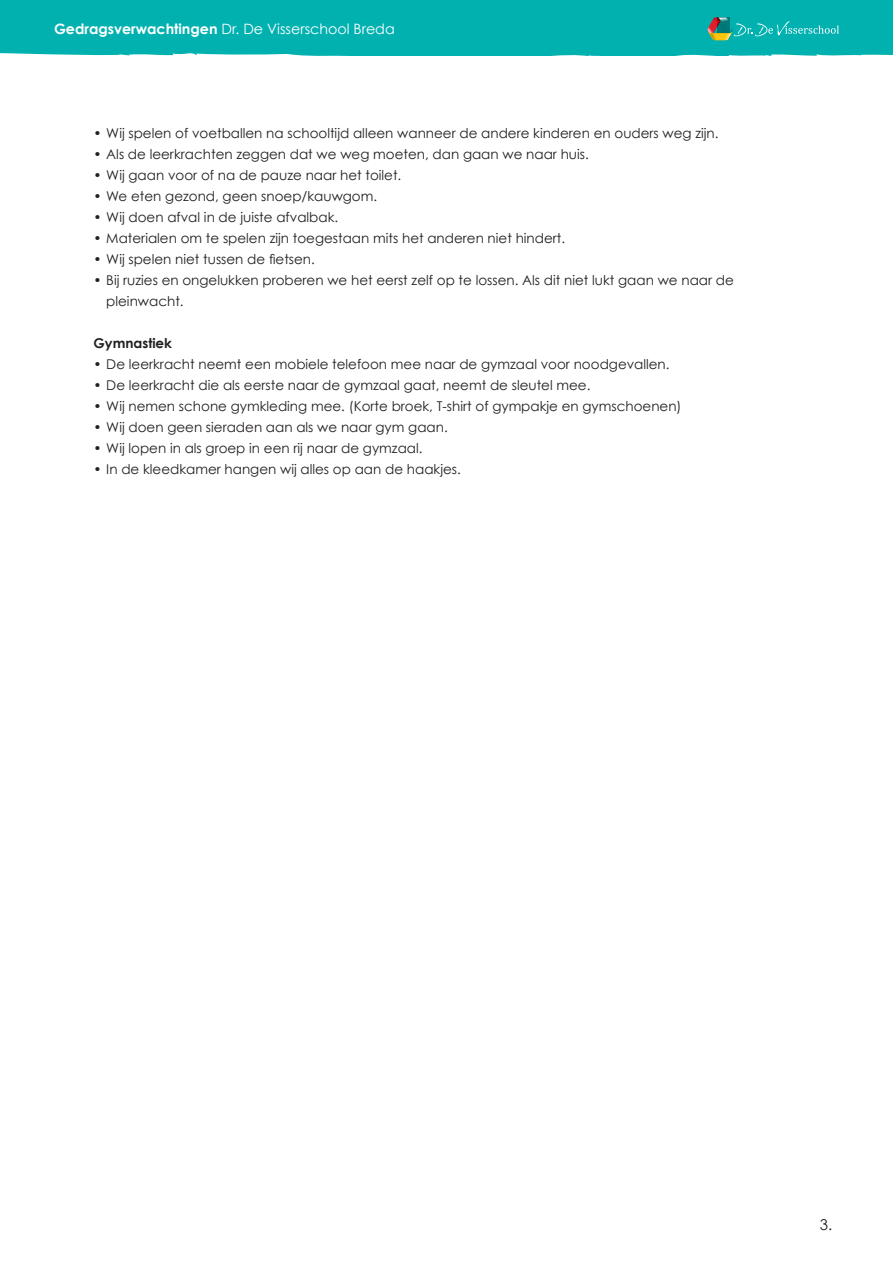
<style>
.page{position:relative;width:893px;height:1263px;background:#fff}
.page>*{position:absolute;margin:0;border:0;box-sizing:border-box;transform-origin:0 0}
.t1{font:15px "Century Gothic";color:#231f20}
.t2{font:14.25px "Century Gothic";color:#fff}
.Body{font:13.5px "Century Gothic";color:#231f20}
.Body-2{font:700 13.5px "Century Gothic";color:#231f20}
.s1{font-weight:700}
</style>
<div class="page">
<div style="left:0;top:0;width:893px;height:55px;background:#00b1b0"></div>
<svg style="left:0;top:53px;width:890px;height:3px"></svg>
<svg style="left:707px;top:17px;width:132px;height:23px"></svg>
<p class="t2" style="left:54px;top:20px;width:342px"><span class="s1">Gedragsverwachtingen</span> Dr. De Visserschool Breda</p>
<p class="Body" style="left:94px;top:125px;width:626px">• Wij spelen of voetballen na schooltijd alleen wanneer de andere kinderen en ouders weg zijn.</p>
<p class="Body" style="left:94px;top:146px;width:497px">• Als de leerkrachten zeggen dat we weg moeten, dan gaan we naar huis.</p>
<p class="Body" style="left:94px;top:167px;width:309px">• Wij gaan voor of na de pauze naar het toilet.</p>
<p class="Body" style="left:94px;top:188px;width:285px">• We eten gezond, geen snoep/kauwgom.</p>
<p class="Body" style="left:94px;top:209px;width:246px">• Wij doen afval in de juiste afvalbak.</p>
<p class="Body" style="left:94px;top:230px;width:473px">• Materialen om te spelen zijn toegestaan mits het anderen niet hindert.</p>
<p class="Body" style="left:94px;top:251px;width:223px">• Wij spelen niet tussen de fietsen.</p>
<p class="Body" style="left:94px;top:272px;width:642px">• Bij ruzies en ongelukken proberen we het eerst zelf op te lossen. Als dit niet lukt gaan we naar de</p>
<p class="Body" style="left:106px;top:293px;width:79px">pleinwacht.</p>
<p class="Body-2" style="left:94px;top:335px;width:80px">Gymnastiek</p>
<p class="Body" style="left:94px;top:356px;width:578px">• De leerkracht neemt een mobiele telefoon mee naar de gymzaal voor noodgevallen.</p>
<p class="Body" style="left:94px;top:377px;width:498px">• De leerkracht die als eerste naar de gymzaal gaat, neemt de sleutel mee.</p>
<p class="Body" style="left:94px;top:398px;width:589px">• Wij nemen schone gymkleding mee. (Korte broek, T-shirt of gympakje en gymschoenen)</p>
<p class="Body" style="left:94px;top:419px;width:356px">• Wij doen geen sieraden aan als we naar gym gaan.</p>
<p class="Body" style="left:94px;top:440px;width:330px">• Wij lopen in als groep in een rij naar de gymzaal.</p>
<p class="Body" style="left:94px;top:461px;width:369px">• In de kleedkamer hangen wij alles op aan de haakjes.</p>
<p class="t1" style="left:820px;top:1215px;width:14px">3.</p>
</div>
